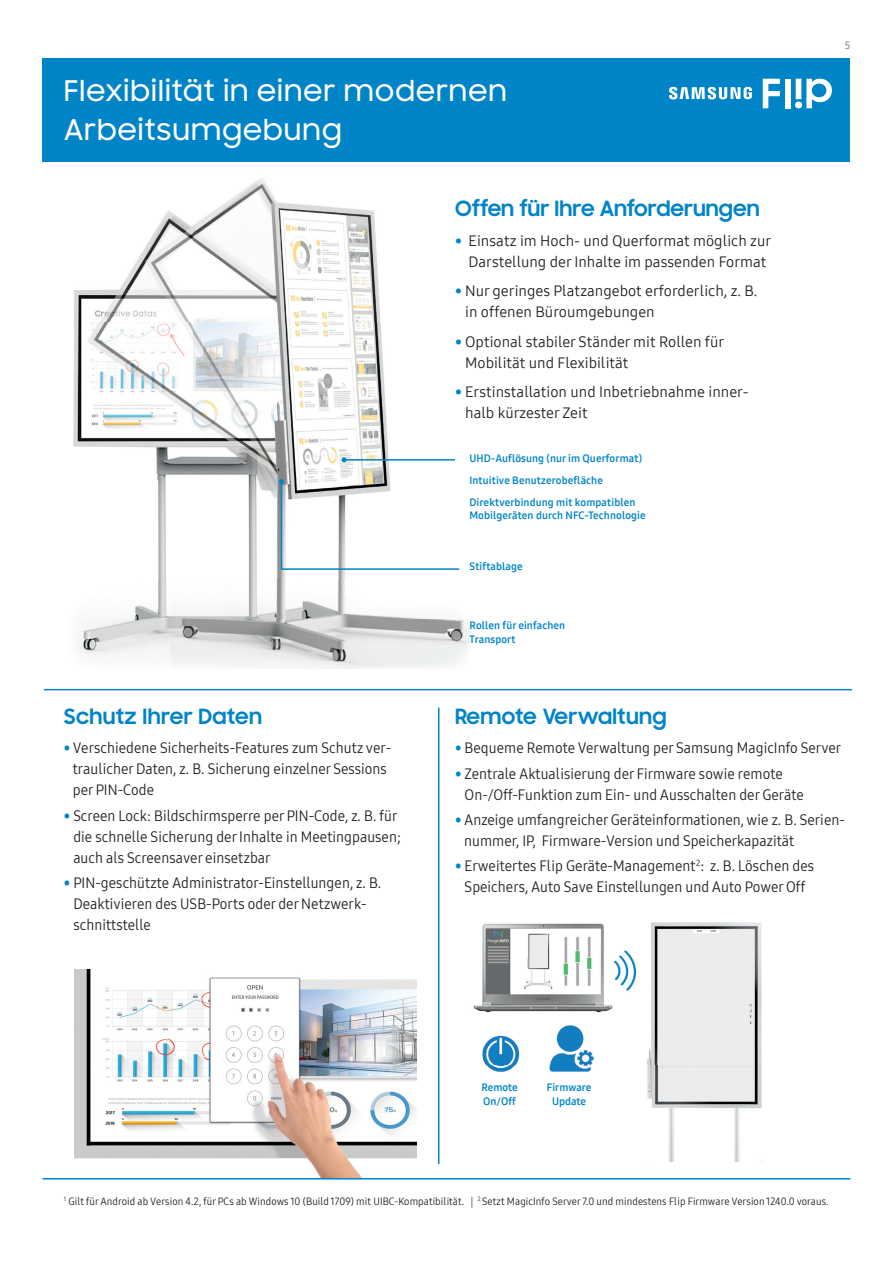
<style>
.page{position:relative;width:893px;height:1263px;background:#fff}
.page>*{position:absolute;margin:0;border:0;box-sizing:border-box;transform-origin:0 0}
.t1{font:500 28.5px/39px "Samsung Sharp Sans";letter-spacing:.015em;color:#fff}
.t2{font:700 21px "Samsung Sharp Sans";letter-spacing:.005em;color:#0084c8}
.t3{font:15px/21px "Samsung One 400 C";letter-spacing:.005em;color:#231f20}
.t4{font:15px/21px "Samsung One 400";color:#231f20}
.t5{font:10.5px/13.5px "Samsung One 700";letter-spacing:.01em;color:#0084c8}
.t6{font:10.5px "Samsung One 400 C";letter-spacing:.01em;color:#231f20}
.t7{font:10.5px "Samsung One 400";color:#6c6d70}
.s1{color:#0084c8}
</style>
<div class="page">
<img style="left:74px;top:969px;width:343px;height:209px">
<img style="left:73px;top:177px;width:397px;height:491px">
<div style="left:43px;top:58px;width:807px;height:104px;background:#0084c8"></div>
<svg style="left:763px;top:79px;width:17px;height:29px"></svg>
<div style="left:785px;top:79px;width:6px;height:29px;background:#fff"></div>
<svg style="left:795px;top:79px;width:37px;height:29px"></svg>
<svg style="left:669px;top:87px;width:83px;height:12px"></svg>
<img style="left:473px;top:922px;width:289px;height:239px">
<hr style="left:438px;top:708px;width:1px;height:456px;background:#0084c8">
<hr style="left:43px;top:1178px;width:807px;height:1px;background:#0084c8">
<hr style="left:44px;top:689px;width:808px;height:1px;background:#0084c8">
<svg style="left:279px;top:479px;width:182px;height:92px"></svg>
<hr style="left:344px;top:459px;width:111px;height:2px;background:#0084c8">
<svg style="left:342px;top:457px;width:5px;height:5px"></svg>
<h1 class="t1" style="left:64px;top:70px;width:445px">Flexibilität in einer modernen<br>Arbeitsumgebung</h1>
<h2 class="t2" style="left:455px;top:193px;width:306px">Offen für Ihre Anforderungen</h2>
<p class="t4" style="left:455px;top:230px;width:318px;text-align:center"><span class="s1">•</span> Einsatz im Hoch- und Querformat möglich zur<br>Darstellung der Inhalte im passenden Format</p>
<p class="t4" style="left:465px;top:280px;width:294px;text-indent:-10px"><span class="s1">•</span> Nur geringes Platzangebot erforderlich, z. B. in offenen Büroumgebungen</p>
<p class="t4" style="left:465px;top:331px;width:261px;text-indent:-10px"><span class="s1">•</span> Optional stabiler Ständer mit Rollen für<br>Mobilität und Flexibilität</p>
<p class="t4" style="left:465px;top:381px;width:285px;text-indent:-10px"><span class="s1">•</span> Erstinstallation und Inbetriebnahme inner&shy;halb kürzester Zeit</p>
<p class="t5" style="left:469px;top:447px;width:174px;line-height:22px">UHD-Auflösung (nur im Querformat)<br>Intuitive Benutzerobefläche<br>Direktverbindung mit kompatiblen</p>
<p class="t5" style="left:469px;top:509px;width:178px">Mobilgeräten durch NFC-Technologie</p>
<p class="t5" style="left:469px;top:560px;width:55px">Stiftablage</p>
<p class="t5" style="left:469px;top:618px;width:97px">Rollen für einfachen<br>Transport</p>
<p class="t7" style="left:845px;top:38px;width:7px">5</p>
<h2 class="t2" style="left:64px;top:701px;width:200px">Schutz Ihrer Daten</h2>
<p class="t3" style="left:73px;top:737px;width:320px;text-indent:-9px"><span class="s1">•</span> Verschiedene Sicherheits-Features zum Schutz ver&shy;traulicher Daten, z. B. Sicherung einzelner Sessions per PIN-Code</p>
<p class="t3" style="left:73px;top:805px;width:329px;text-indent:-10px"><span class="s1">•</span> Screen Lock: Bildschirmsperre per PIN-Code, z. B. für die schnelle Sicherung der Inhalte in Meetingpausen; auch als Screensaver einsetzbar</p>
<p class="t3" style="left:73px;top:872px;width:310px;text-indent:-10px"><span class="s1">•</span> PIN-geschützte Administrator-Einstellungen, z. B.<br>Deaktivieren des USB-Ports oder der Netzwerk&shy;schnittstelle</p>
<h2 class="t2" style="left:455px;top:701px;width:213px">Remote Verwaltung</h2>
<p class="t3" style="left:455px;top:737px;width:388px"><span class="s1">•</span> Bequeme Remote Verwaltung per Samsung MagicInfo Server</p>
<p class="t3" style="left:465px;top:763px;width:341px;text-indent:-10px"><span class="s1">•</span> Zentrale Aktualisierung der Firmware sowie remote<br>On-/Off-Funktion zum Ein- und Ausschalten der Geräte</p>
<p class="t3" style="left:464px;top:809px;width:382px;text-indent:-9px"><span class="s1">•</span> Anzeige umfangreicher Geräteinformationen, wie z. B. Serien&shy;nummer, IP, Firmware-Version und Speicherkapazität</p>
<p class="t3" style="left:455px;top:855px;width:361px;text-align:center"><span class="s1">•</span> Erweitertes Flip Geräte-Management<sup>2</sup>: z. B. Löschen des<br>Speichers, Auto Save Einstellungen und Auto Power Off</p>
<p class="t5" style="left:481px;top:1081px;width:38px">Remote<br>On/Off</p>
<p class="t5" style="left:547px;top:1081px;width:46px;text-align:center">Firmware<br>Update</p>
<p class="t6" style="left:64px;top:1194px;width:766px"><sup>1</sup> Gilt für Android ab Version 4.2, für PCs ab Windows 10 (Build 1709) mit UIBC-Kompatibilität. | <sup>2</sup> Setzt MagicInfo Server 7.0 und mindestens Flip Firmware Version 1240.0 voraus.</p>
</div>
